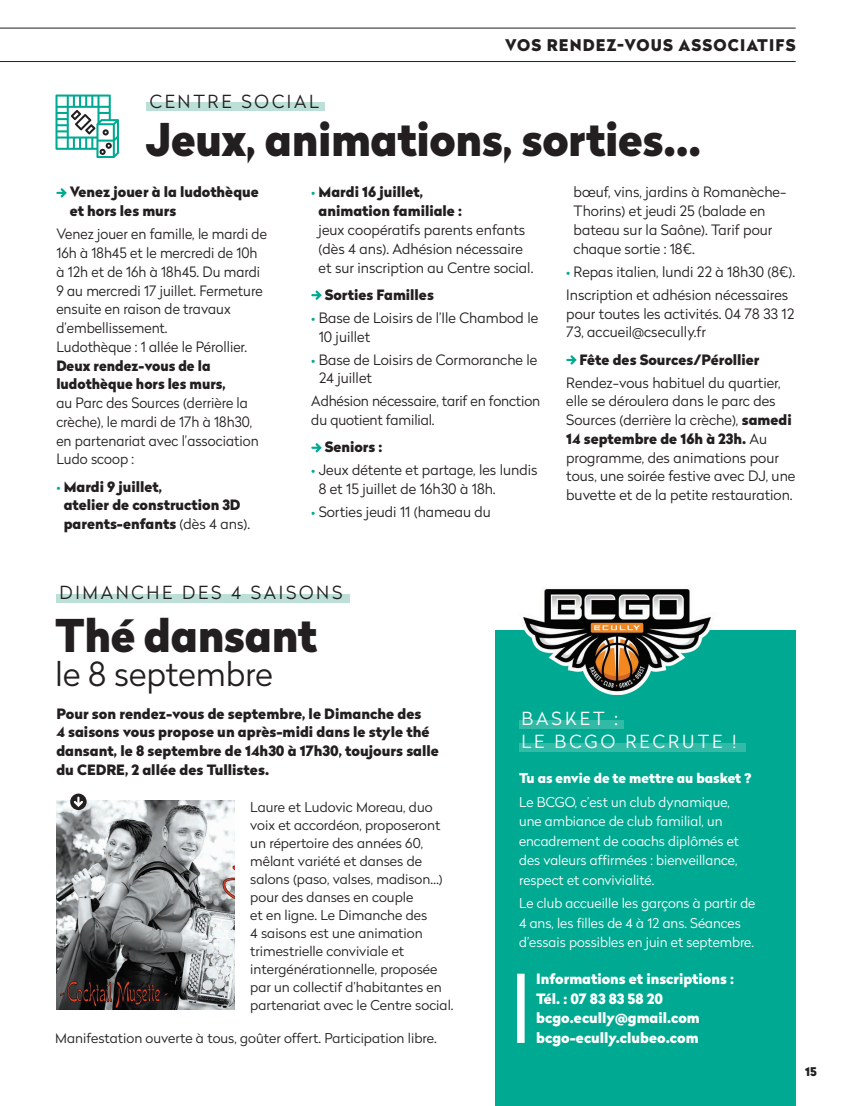
<style>
.page{position:relative;width:851px;height:1106px;background:#fff}
.page>*{position:absolute;margin:0;border:0;box-sizing:border-box;transform-origin:0 0}
.t1{font:900 45px "Radikal";letter-spacing:-.01em;color:#231f20}
.t2{font:300 33px "Radikal";color:#231f20}
.t3{font:300 18px "Radikal";letter-spacing:.15em;color:#231f20}
.t4{font:300 18px/22.5px "Radikal";letter-spacing:.17em;color:#fff}
.t5{font:900 16.05px "Radikal";letter-spacing:.07em;color:#231f20}
.t6{font:300 14.25px/18.8px "Radikal";color:#231f20}
.t7{font:900 14.25px/18.8px "Radikal";color:#231f20}
.t8{font:900 14.25px/19.5px "Radikal";color:#fff}
.t9{font:300 13.5px/18px "Radikal";color:#231f20}
.t10{font:300 13.5px/19.5px "Radikal";color:#fff}
.t11{font:900 13.5px "Radikal";color:#fff}
.t12{font:900 12px "Radikal";color:#231f20}
.s1{font-weight:300;color:#00aa92}
.s2{font-weight:300}
.s3{color:#00aa92}
.s4{font-weight:900}
</style>
<div class="page">
<hr style="left:0;top:28px;width:795px;height:1px;background:#231f20">
<hr style="left:0;top:61px;width:795px;height:1px;background:#231f20">
<div style="left:146px;top:102px;width:178px;height:9px;background:#bcdfd8"></div>
<div style="left:56px;top:594px;width:293px;height:8px;background:#bcdfd8"></div>
<svg style="left:56px;top:188px;width:11px;height:10px"></svg>
<svg style="left:311px;top:290px;width:10px;height:10px"></svg>
<svg style="left:311px;top:443px;width:10px;height:9px"></svg>
<svg style="left:566px;top:355px;width:10px;height:10px"></svg>
<div style="left:495px;top:630px;width:300px;height:476px;background:#00aa92"></div>
<div style="left:519px;top:720px;width:104px;height:8px;background:#32baa7"></div>
<div style="left:519px;top:743px;width:226px;height:9px;background:#32baa7"></div>
<img style="left:523px;top:588px;width:188px;height:106px">
<div style="left:517px;top:973px;width:7px;height:69px;background:#fff"></div>
<img style="left:56px;top:801px;width:178px;height:209px">
<svg style="left:70px;top:793px;width:17px;height:17px"></svg>
<svg style="left:74px;top:796px;width:9px;height:11px"></svg>
<svg style="left:55px;top:94px;width:64px;height:64px"></svg>
<p class="t5" style="left:505px;top:33px;width:292px">VOS RENDEZ-VOUS ASSOCIATIFS</p>
<p class="t3" style="left:150px;top:89px;width:171px">CENTRE SOCIAL</p>
<h1 class="t1" style="left:145px;top:106px;width:557px">Jeux, animations, sorties…</h1>
<p class="t7" style="left:70px;top:183px;width:191px">Venez jouer à la ludothèque et hors les murs</p>
<p class="t6" style="left:56px;top:224px;width:212px">Venez jouer en famille, le mardi de<br>16h à 18h45 et le mercredi de 10h à 12h et de 16h à 18h45. Du mardi<br>9 au mercredi 17 juillet. Fermeture ensuite en raison de travaux d’embellissement.<br>Ludothèque : 1 allée le Pérollier.</p>
<p class="t7" style="left:56px;top:356px;width:171px">Deux rendez-vous de la ludothèque hors les murs,</p>
<p class="t6" style="left:56px;top:393px;width:204px">au Parc des Sources (derrière la crèche), le mardi de 17h à 18h30, en partenariat avec l’association<br>Ludo scoop :</p>
<p class="t7" style="left:64px;top:477px;width:188px;text-indent:-7px"><span class="s1">•</span> Mardi 9 juillet,<br>atelier de construction 3D parents-enfants <span class="s2">(dès 4 ans).</span></p>
<p class="t7" style="left:318px;top:183px;width:145px;text-indent:-7px"><span class="s1">•</span> Mardi 16 juillet, animation familiale :</p>
<p class="t6" style="left:318px;top:220px;width:216px">jeux coopératifs parents enfants (dès 4 ans). Adhésion nécessaire et sur inscription au Centre social.</p>
<p class="t7" style="left:324px;top:285px;width:111px">Sorties Familles</p>
<p class="t6" style="left:318px;top:308px;width:221px;text-indent:-7px"><span class="s3">•</span> Base de Loisirs de l’Ile Chambod le<br>10 juillet</p>
<p class="t6" style="left:318px;top:349px;width:220px;text-indent:-7px"><span class="s3">•</span> Base de Loisirs de Cormoranche le<br>24 juillet</p>
<p class="t6" style="left:311px;top:391px;width:230px">Adhésion nécessaire, tarif en fonction du quotient familial.</p>
<p class="t7" style="left:324px;top:437px;width:59px">Seniors :</p>
<p class="t6" style="left:318px;top:460px;width:220px;text-indent:-7px"><span class="s3">•</span> Jeux détente et partage, les lundis<br>8 et 15 juillet de 16h30 à 18h.</p>
<p class="t6" style="left:311px;top:502px;width:181px"><span class="s3">•</span> Sorties jeudi 11 (hameau du</p>
<p class="t6" style="left:573px;top:182px;width:214px">bœuf, vins, jardins à Romanèche-<br>Thorins) et jeudi 25 (balade en bateau sur la Saône). Tarif pour chaque sortie : 18€.</p>
<p class="t6" style="left:566px;top:260px;width:230px;line-height:23px"><span class="s3">•</span> Repas italien, lundi 22 à 18h30 (8€).<br>Inscription et adhésion nécessaires</p>
<p class="t6" style="left:566px;top:303px;width:229px">pour toutes les activités. 04 78 33 12<br>73, accueil@csecully.fr</p>
<p class="t7" style="left:579px;top:350px;width:181px">Fête des Sources/Pérollier</p>
<p class="t6" style="left:566px;top:372px;width:230px">Rendez-vous habituel du quartier, elle se déroulera dans le parc des Sources (derrière la crèche), <span class="s4">samedi 14 septembre de 16h à 23h.</span> Au programme, des animations pour tous, une soirée festive avec DJ, une buvette et de la petite restauration.</p>
<p class="t3" style="left:60px;top:580px;width:284px">DIMANCHE DES 4 SAISONS</p>
<h1 class="t1" style="left:55px;top:601px;width:264px">Thé dansant</h1>
<h2 class="t2" style="left:55px;top:651px;width:219px">le 8 septembre</h2>
<p class="t7" style="left:56px;top:703px;width:384px">Pour son rendez-vous de septembre, le Dimanche des<br>4 saisons vous propose un après-midi dans le style thé dansant, le 8 septembre de 14h30 à 17h30, toujours salle du CEDRE, 2 allée des Tullistes.</p>
<p class="t4" style="left:521px;top:707px;width:217px">BASKET :<br>LE BCGO RECRUTE !</p>
<p class="t11" style="left:519px;top:767px;width:234px">Tu as envie de te mettre au basket ?</p>
<p class="t10" style="left:519px;top:791px;width:221px">Le BCGO, c’est un club dynamique, une ambiance de club familial, un encadrement de coachs diplômés et des valeurs affirmées : bienveillance, respect et convivialité.</p>
<p class="t10" style="left:519px;top:893px;width:238px">Le club accueille les garçons à partir de<br>4 ans, les filles de 4 à 12 ans. Séances d’essais possibles en juin et septembre.</p>
<p class="t8" style="left:536px;top:969px;width:199px">Informations et inscriptions :<br>Tél. : 07 83 83 58 20 bcgo.ecully@gmail.com bcgo-ecully.clubeo.com</p>
<p class="t9" style="left:250px;top:797px;width:205px">Laure et Ludovic Moreau, duo voix et accordéon, proposeront un répertoire des années 60, mêlant variété et danses de salons (paso, valses, madison…) pour des danses en couple<br>et en ligne. Le Dimanche des<br>4 saisons est une animation trimestrielle conviviale et intergénérationnelle, proposée par un collectif d’habitantes en partenariat avec le Centre social.</p>
<p class="t9" style="left:55px;top:1028px;width:383px">Manifestation ouverte à tous, goûter offert. Participation libre.</p>
<p class="t12" style="left:805px;top:1062px;width:13px">15</p>
</div>
